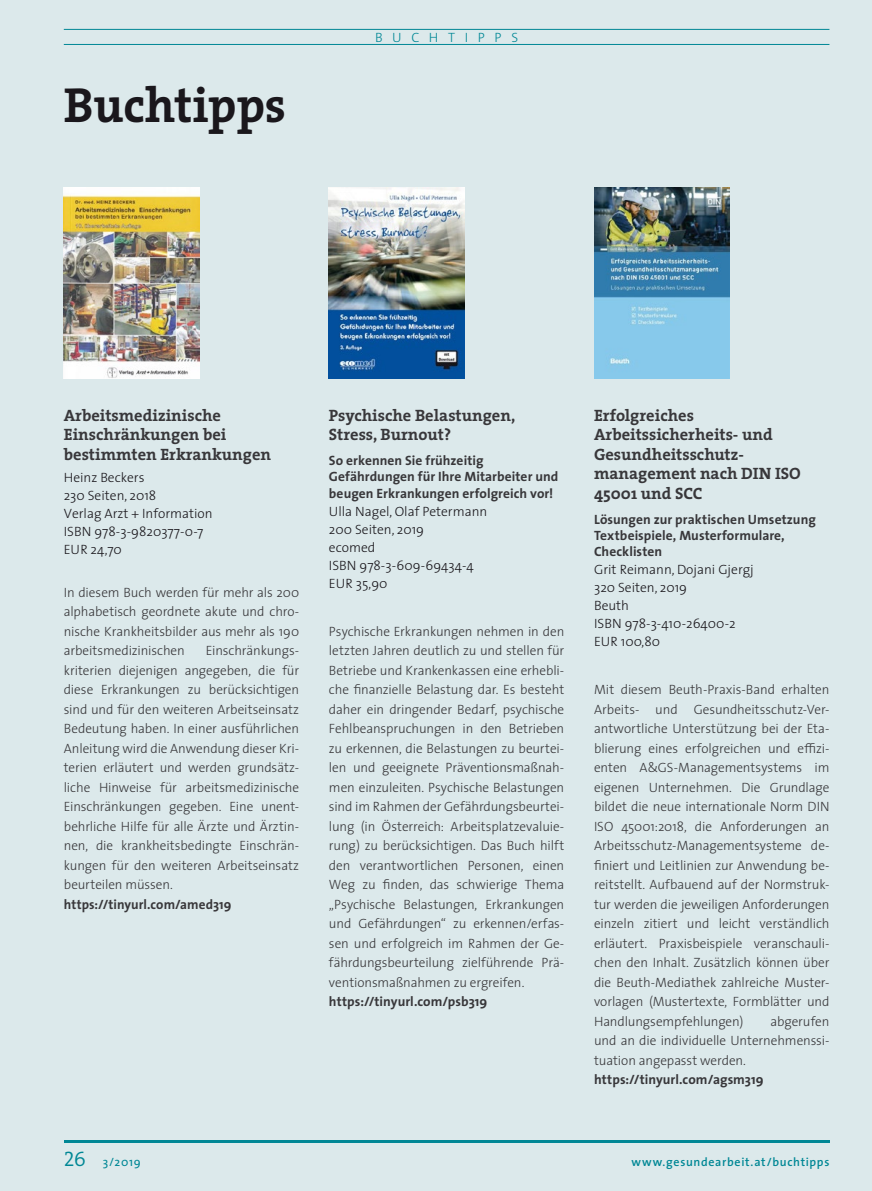
<style>
.page{position:relative;width:872px;height:1191px;background:#dce9eb}
.page>*{position:absolute;margin:0;border:0;box-sizing:border-box;transform-origin:0 0}
.t1{font:700 49.5px "The Serif";letter-spacing:-.005em;color:#1a171c}
.t2{font:700 16.5px/19.5px "The Serif";color:#38373a}
.t3{font:300 13.5px/19.5px "The Sans";letter-spacing:-.01em;color:#38373a;text-align:justify}
.t4{font:700 13.5px/16.2px "The Sans";letter-spacing:.005em;color:#38373a}
.t5{font:300 13.5px/18px "The Sans";color:#1a171c}
.t6{font:300 13.5px "The Sans";letter-spacing:.715em;color:#008795}
.t7{font:600 12px "The Sans";letter-spacing:.06em;color:#008795}
.t8{font:12px "The Sans";color:#008795}
.s1{font-family:"The Serif Semi Light Caps";font-size:21px}
</style>
<div class="page">
<hr style="left:64px;top:1140px;width:765px;height:2px;background:#008795">
<hr style="left:64px;top:29px;width:765px;height:1px;background:#008795">
<hr style="left:64px;top:44px;width:765px;height:1px;background:#008795">
<img style="left:329px;top:187px;width:135px;height:191px">
<img style="left:594px;top:187px;width:135px;height:191px">
<img style="left:64px;top:187px;width:135px;height:191px">
<h1 class="t1" style="left:64px;top:64px;width:224px">Buchtipps</h1>
<p class="t6" style="left:375px;top:26px;width:144px">BUCHTIPPS</p>
<p class="t2" style="left:64px;top:405px;width:209px">Arbeitsmedizinische<br>Einschränkungen bei bestimmten Erkrankungen</p>
<p class="t5" style="left:64px;top:468px;width:150px">Heinz Beckers<br>230 Seiten, 2018<br>Verlag Arzt + Information<br>ISBN 978-3-9820377-0-7<br>EUR 24,70</p>
<p class="t3" style="left:64px;top:582px;width:237px">In diesem Buch werden für mehr als 200 alphabetisch geordnete akute und chro&shy;nische Krankheitsbilder aus mehr als 190 arbeitsmedizinischen</p>
<p class="t3" style="left:64px;top:640px;width:237px;text-indent:142px">Einschränkungs&shy;kriterien diejenigen angegeben, die für diese Erkrankungen zu berücksichtigen sind und für den weiteren Arbeitseinsatz Bedeutung haben. In einer ausführlichen Anleitung wird die Anwendung dieser Kri&shy;terien erläutert und werden grundsätz&shy;liche Hinweise für arbeitsmedizinische Einschränkungen gegeben. Eine unent&shy;behrliche Hilfe für alle Ärzte und Ärztin&shy;nen, die krankheitsbedingte Einschrän&shy;kungen für den weiteren Arbeitseinsatz beurteilen müssen.</p>
<p class="t4" style="left:64px;top:895px;width:169px">https://tinyurl.com/amed319</p>
<p class="t8" style="left:64px;top:1151px;width:78px"><span class="s1">26</span> 3/2019</p>
<p class="t2" style="left:329px;top:405px;width:188px">Psychische Belastungen,<br>Stress, Burnout?</p>
<p class="t4" style="left:329px;top:452px;width:231px">So erkennen Sie frühzeitig<br>Gefährdungen für Ihre Mitarbeiter und beugen Erkrankungen erfolgreich vor!</p>
<p class="t5" style="left:329px;top:501px;width:160px">Ulla Nagel, Olaf Petermann<br>200 Seiten, 2019<br>ecomed<br>ISBN 978-3-609-69434-4<br>EUR 35,90</p>
<p class="t3" style="left:329px;top:621px;width:237px">Psychische Erkrankungen nehmen in den letzten Jahren deutlich zu und stellen für Betriebe und Krankenkassen eine erhebli&shy;che finanzielle Belastung dar. Es besteht daher ein dringender Bedarf, psychische Fehlbeanspruchungen in den Betrieben zu erkennen, die Belastungen zu beurtei&shy;len und geeignete Präventionsmaßnah&shy;men einzuleiten. Psychische Belastungen sind im Rahmen der Gefährdungsbeurtei&shy;lung (in Österreich: Arbeitsplatzevaluie&shy;rung) zu berücksichtigen. Das Buch hilft den verantwortlichen Personen, einen Weg zu finden, das schwierige Thema „Psychische Belastungen, Erkrankungen und Gefährdungen“ zu erkennen/erfas&shy;sen und erfolgreich im Rahmen der Ge&shy;fährdungsbeurteilung zielführende Prä&shy;ventionsmaßnahmen zu ergreifen.</p>
<p class="t4" style="left:329px;top:993px;width:160px">https://tinyurl.com/psb319</p>
<p class="t2" style="left:594px;top:405px;width:208px">Erfolgreiches<br>Arbeitssicherheits- und<br>Gesundheitsschutz&shy;management nach DIN ISO<br>45001 und SCC</p>
<p class="t4" style="left:594px;top:510px;width:223px">Lösungen zur praktischen Umsetzung<br>Textbeispiele, Musterformulare,<br>Checklisten</p>
<p class="t5" style="left:594px;top:560px;width:161px">Grit Reimann, Dojani Gjergj<br>320 Seiten, 2019<br>Beuth<br>ISBN 978-3-410-26400-2<br>EUR 100,80</p>
<p class="t3" style="left:594px;top:679px;width:237px">Mit diesem Beuth-Praxis-Band erhalten Arbeits- und Gesundheitsschutz-Ver&shy;antwortliche Unterstützung bei der Eta&shy;blierung eines erfolgreichen und effizi&shy;enten A&amp;GS-Managementsystems im eigenen Unternehmen. Die Grundlage bildet die neue internationale Norm DIN ISO 45001:2018, die Anforderungen an Arbeitsschutz-Managementsysteme de&shy;finiert und Leitlinien zur Anwendung be&shy;reitstellt. Aufbauend auf der Normstruk&shy;tur werden die jeweiligen Anforderungen einzeln zitiert und leicht verständlich erläutert. Praxisbeispiele veranschauli&shy;chen den Inhalt. Zusätzlich können über die Beuth-Mediathek zahlreiche Muster&shy;vorlagen (Mustertexte, Formblätter und Handlungsempfehlungen)</p>
<p class="t3" style="left:594px;top:1011px;width:237px;text-indent:176px">abgerufen und an die individuelle Unternehmenssi&shy;tuation angepasst werden.</p>
<p class="t4" style="left:594px;top:1071px;width:171px">https://tinyurl.com/agsm319</p>
<p class="t7" style="left:631px;top:1151px;width:199px">www.gesundearbeit.at/buchtipps</p>
</div>
